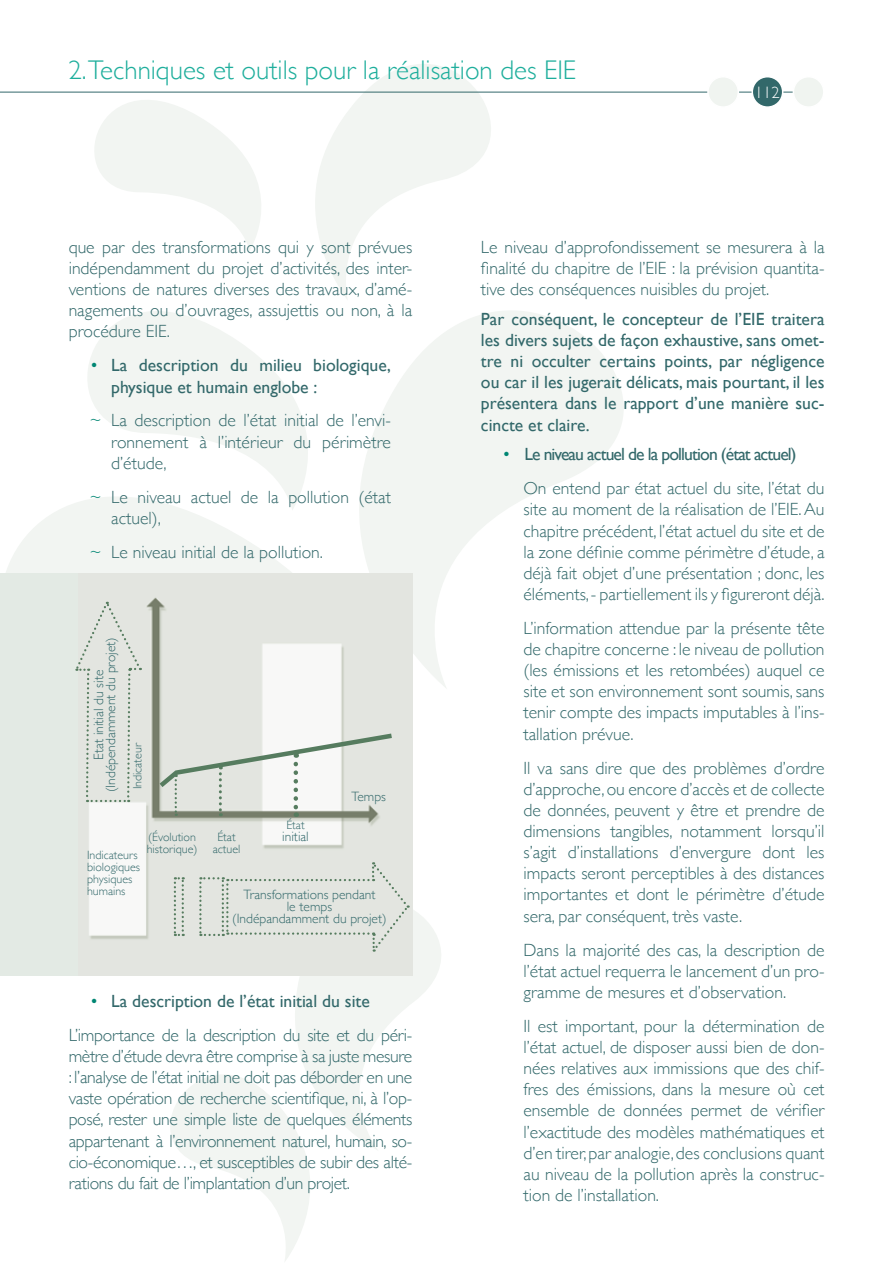
<style>
.page{position:relative;width:893px;height:1263px;background:#fff}
.page>*{position:absolute;margin:0;border:0;box-sizing:border-box;transform-origin:0 0}
.t1{font:300 27px "Gill Sans";color:#1eae9c}
.t2{font:300 17.7px/21.1px "Gill Sans";color:#32686a;text-align:justify}
.t3{font:17.7px/21.1px "Gill Sans";color:#32686a}
.t4{font:300 17.7px/33.9px "Gill Sans";letter-spacing:-.02em;color:#32686a}
.t5{font:17.7px/33.9px "Gill Sans";letter-spacing:-.05em;color:#32686a}
.t6{font:300 16.5px "Gill Sans";color:#fff}
.t7{font:300 13.5px/12px "Gill Sans";color:#32686a;text-align:center}
.t8{font:300 12px/12px "Gill Sans";color:#32686a}
.s1{font-weight:300;color:#008673}
.s2{color:#008673}
.s3{font-weight:400}
.s4{font-weight:300}
</style>
<div class="page">
<svg style="left:170px;top:1075px;width:140px;height:186px;fill:#f4f6f4"></svg>
<svg style="left:280px;top:817px;width:161px;height:334px"></svg>
<svg style="left:294px;top:64px;width:267px;height:109px"></svg>
<svg style="left:88px;top:311px;width:219px;height:130px;fill:#f2f5f2"></svg>
<svg style="left:56px;top:91px;width:238px;height:159px"></svg>
<svg style="left:6px;top:441px;width:302px;height:132px"></svg>
<svg style="left:315px;top:173px;width:308px;height:516px"></svg>
<hr style="left:0;top:92px;width:816px;height:1px;background:#32686a">
<div style="left:708px;top:77px;width:30px;height:30px;background:#f0f4f0;border-radius:50%"></div>
<div style="left:707px;top:76px;width:32px;height:32px;border:2px solid #fff;border-radius:50%"></div>
<div style="left:752px;top:77px;width:31px;height:30px;background:#32686a;border-radius:50%"></div>
<div style="left:751px;top:76px;width:32px;height:32px;border:2px solid #fff;border-radius:50%"></div>
<div style="left:793px;top:77px;width:31px;height:30px;background:#f0f4f0;border-radius:50%"></div>
<div style="left:793px;top:76px;width:31px;height:32px;border:2px solid #fff;border-radius:50%"></div>
<div style="left:0;top:573px;width:412px;height:403px;background:#e3eae4"></div>
<img style="left:87px;top:597px;width:323px;height:343px">
<svg style="left:75px;top:602px;width:66px;height:200px"></svg>
<svg style="left:199px;top:862px;width:210px;height:90px"></svg>
<svg style="left:174px;top:877px;width:10px;height:59px"></svg>
<svg style="left:155px;top:730px;width:242px;height:87px"></svg>
<h1 class="t1" style="left:68px;top:49px;width:509px">2.Techniques et outils pour la réalisation des EIE</h1>
<p class="t6" style="left:755px;top:79px;width:26px">112</p>
<p class="t2" style="left:69px;top:236px;width:345px">que par des transformations qui y sont prévues indépendamment du projet d’activités, des inter&shy;ventions de natures diverses des travaux, d’amé&shy;nagements ou d’ouvrages, assujettis ou non, à la procédure EIE.</p>
<p class="t3" style="left:111px;top:355px;width:281px;text-indent:-21px"><span class="s1">•</span> La description du milieu biologique, physique et humain englobe :</p>
<p class="t2" style="left:111px;top:409px;width:281px;text-indent:-21px"><span class="s2">~</span> La description de l’état initial de l’envi&shy;ronnement à l’intérieur du périmètre d’étude,</p>
<p class="t2" style="left:111px;top:485px;width:281px;text-indent:-21px"><span class="s2">~</span> Le niveau actuel de la pollution (état actuel),</p>
<p class="t2" style="left:90px;top:540px;width:235px"><span class="s2">~</span> Le niveau initial de la pollution.</p>
<p class="t7" style="left:92px;top:792px;width:157px;rotate:-90deg">Etat initial du site (Indépendamment du projet)</p>
<p class="t8" style="left:131px;top:789px;width:48px;rotate:-90deg">Indicateur</p>
<p class="t7" style="left:351px;top:790px;width:36px">Temps</p>
<p class="t8" style="left:286px;top:818px;width:20px">État</p>
<p class="t7" style="left:282px;top:829px;width:28px">initial</p>
<p class="t8" style="left:147px;top:830px;width:52px">(Évolution historique)</p>
<p class="t8" style="left:213px;top:830px;width:29px;text-align:center">État actuel</p>
<p class="t8" style="left:87px;top:849px;width:55px">Indicateurs biologiques physiques humains</p>
<p class="t7" style="left:232px;top:888px;width:156px">Transformations pendant<br>le temps<br>(Indépandamment du projet)</p>
<p class="t4" style="left:69px;top:983px;width:345px;text-indent:21px"><span class="s2">•</span> <span class="s3">La description de l’état initial du site<br></span>L’importance de la description du site et du péri-</p>
<p class="t2" style="left:69px;top:1045px;width:345px">mètre d’étude devra être comprise à sa juste mesure : l’analyse de l’état initial ne doit pas déborder en une vaste opération de recherche scientifique, ni, à l’op&shy;posé, rester une simple liste de quelques éléments appartenant à l’environnement naturel, humain, so&shy;cio-économique…, et susceptibles de subir des alté&shy;rations du fait de l’implantation d’un projet.</p>
<p class="t2" style="left:481px;top:236px;width:345px">Le niveau d’approfondissement se mesurera à la finalité du chapitre de l’EIE : la prévision quantita&shy;tive des conséquences nuisibles du projet.</p>
<p class="t3" style="left:481px;top:308px;width:345px;text-align:justify">Par conséquent, le concepteur de l’EIE traitera les divers sujets de façon exhaustive, sans omet&shy;tre ni occulter certains points, par négligence ou car il les jugerait délicats, mais pourtant, il les présentera dans le rapport d’une manière suc&shy;cincte et claire.</p>
<p class="t5" style="left:523px;top:437px;width:303px;text-indent:-21px"><span class="s1">•</span> Le niveau actuel de la pollution (état actuel)<br><span class="s4">On entend par état actuel du site, l’état du</span></p>
<p class="t2" style="left:523px;top:498px;width:303px">site au moment de la réalisation de l’EIE. Au chapitre précédent, l’état actuel du site et de la zone définie comme périmètre d’étude, a déjà fait objet d’une présentation ; donc, les éléments, - partiellement ils y figureront déjà.</p>
<p class="t2" style="left:523px;top:617px;width:303px">L’information attendue par la présente tête de chapitre concerne : le niveau de pollution (les émissions et les retombées) auquel ce site et son environnement sont soumis, sans tenir compte des impacts imputables à l’ins&shy;tallation prévue.</p>
<p class="t2" style="left:523px;top:756px;width:303px">Il va sans dire que des problèmes d’ordre d’approche, ou encore d’accès et de collecte de données, peuvent y être et prendre de dimensions tangibles, notamment lorsqu’il s’agit d’installations d’envergure dont les impacts seront perceptibles à des distances importantes et dont le périmètre d’étude sera, par conséquent, très vaste.</p>
<p class="t2" style="left:523px;top:938px;width:303px">Dans la majorité des cas, la description de l’état actuel requerra le lancement d’un pro&shy;gramme de mesures et d’observation.</p>
<p class="t2" style="left:523px;top:1014px;width:303px">Il est important, pour la détermination de l’état actuel, de disposer aussi bien de don&shy;nées relatives aux immissions que des chif&shy;fres des émissions, dans la mesure où cet ensemble de données permet de vérifier l’exactitude des modèles mathématiques et d’en tirer, par analogie, des conclusions quant au niveau de la pollution après la construc&shy;tion de l’installation.</p>
</div>
